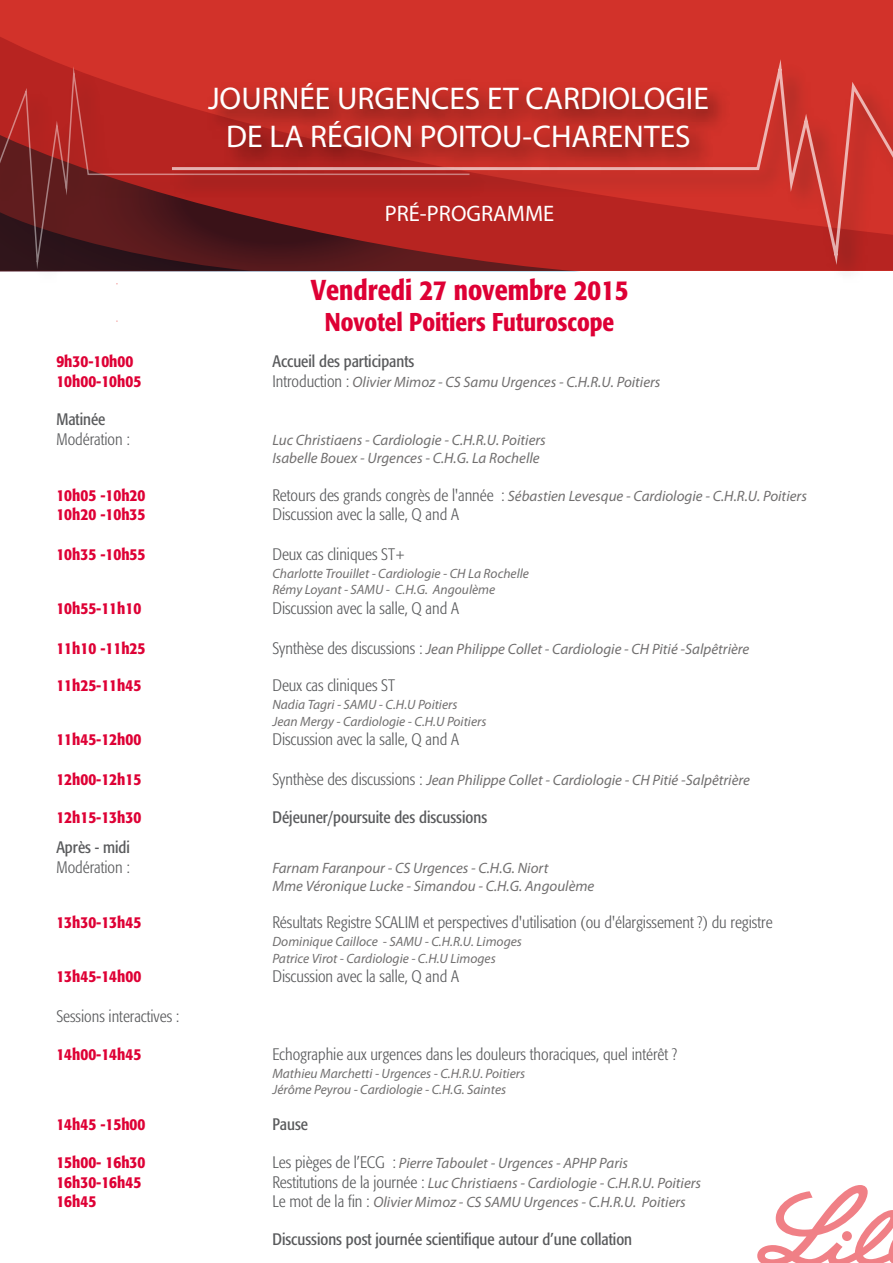
<style>
.page{position:relative;width:893px;height:1263px;background:#fff}
.page>*{position:absolute;margin:0;border:0;box-sizing:border-box;transform-origin:0 0}
.t1{font:31.5px/37.8px "Myriad Pro";color:#fff;text-align:center}
.t2{font:500 condensed 28.5px "Formata";color:#de0035}
.t3{font:500 condensed 25.5px "Formata";color:#de0035}
.t4{font:22.5px "Myriad Pro";color:#fff}
.t5{font:300 condensed 16.5px "Formata";color:#595a5c}
.t6{font:500 condensed 16.5px "Formata";color:#de0035}
.t7{font:condensed 16.5px "Formata";color:#595a5c}
.t8{font:italic 15px/18px "Myriad Pro";color:#716f6f}
.t9{font:italic 13.5px/16.2px "Myriad Pro";color:#716f6f}
.s1{font-family:"Formata";font-weight:300;font-style:normal;font-stretch:condensed;font-size:16.5px;color:#595a5c}
</style>
<div class="page">
<div style="left:0;top:0;width:893px;height:54px;background:#d2322a"></div>
<div style="left:169px;top:50px;width:724px;height:20px;background:#d2322a"></div>
<svg style="left:757px;top:1185px;width:136px;height:78px"></svg>
<img style="left:0;top:70px;width:893px;height:252px">
<h1 class="t1" style="left:208px;top:79px;width:502px">JOURNÉE URGENCES ET CARDIOLOGIE<br>DE LA RÉGION POITOU-CHARENTES</h1>
<h3 class="t4" style="left:385px;top:199px;width:171px">PRÉ-PROGRAMME</h3>
<h2 class="t2" style="left:311px;top:273px;width:319px">Vendredi 27 novembre 2015</h2>
<h3 class="t3" style="left:325px;top:306px;width:291px">Novotel Poitiers Futuroscope</h3>
<p class="t6" style="left:56px;top:351px;width:78px">9h30-10h00</p>
<p class="t7" style="left:272px;top:352px;width:143px">Accueil des participants</p>
<p class="t6" style="left:56px;top:371px;width:86px">10h00-10h05</p>
<p class="t8" style="left:272px;top:373px;width:390px"><span class="s1">Introduction :</span> Olivier Mimoz - CS Samu Urgences - C.H.R.U. Poitiers</p>
<p class="t7" style="left:56px;top:409px;width:51px">Matinée</p>
<p class="t5" style="left:56px;top:429px;width:75px">Modération :</p>
<p class="t8" style="left:272px;top:430px;width:275px">Luc Christiaens - Cardiologie - C.H.R.U. Poitiers<br>Isabelle Bouex - Urgences - C.H.G. La Rochelle</p>
<p class="t6" style="left:56px;top:485px;width:91px">10h05 -10h20</p>
<p class="t8" style="left:272px;top:486px;width:536px"><span class="s1">Retours des grands congrès de l'année :</span> Sébastien Levesque - Cardiologie - C.H.R.U. Poitiers</p>
<p class="t6" style="left:56px;top:504px;width:91px">10h20 -10h35</p>
<p class="t5" style="left:272px;top:505px;width:188px">Discussion avec la salle, Q and A</p>
<p class="t6" style="left:56px;top:544px;width:91px">10h35 -10h55</p>
<p class="t5" style="left:272px;top:545px;width:134px">Deux cas cliniques ST+</p>
<p class="t9" style="left:272px;top:565px;width:258px">Charlotte Trouillet - Cardiologie - CH La Rochelle<br>Rémy Loyant - SAMU - C.H.G. Angoulème</p>
<p class="t6" style="left:56px;top:598px;width:86px">10h55-11h10</p>
<p class="t5" style="left:272px;top:599px;width:188px">Discussion avec la salle, Q and A</p>
<p class="t6" style="left:56px;top:638px;width:91px">11h10 -11h25</p>
<p class="t8" style="left:272px;top:639px;width:478px"><span class="s1">Synthèse des discussions :</span> Jean Philippe Collet - Cardiologie - CH Pitié -Salpêtrière</p>
<p class="t6" style="left:56px;top:675px;width:86px">11h25-11h45</p>
<p class="t5" style="left:272px;top:676px;width:124px">Deux cas cliniques ST</p>
<p class="t9" style="left:272px;top:696px;width:216px">Nadia Tagri - SAMU - C.H.U Poitiers<br>Jean Mergy - Cardiologie - C.H.U Poitiers</p>
<p class="t6" style="left:56px;top:729px;width:86px">11h45-12h00</p>
<p class="t5" style="left:272px;top:730px;width:188px">Discussion avec la salle, Q and A</p>
<p class="t6" style="left:56px;top:769px;width:86px">12h00-12h15</p>
<p class="t8" style="left:272px;top:771px;width:479px"><span class="s1">Synthèse des discussions :</span> Jean Philippe Collet - Cardiologie - CH Pitié -Salpêtrière</p>
<p class="t6" style="left:56px;top:807px;width:86px">12h15-13h30</p>
<p class="t7" style="left:272px;top:807px;width:216px">Déjeuner/poursuite des discussions</p>
<p class="t7" style="left:56px;top:837px;width:75px">Après - midi</p>
<p class="t5" style="left:56px;top:857px;width:75px">Modération :</p>
<p class="t8" style="left:272px;top:858px;width:323px">Farnam Faranpour - CS Urgences - C.H.G. Niort<br>Mme Véronique Lucke - Simandou - C.H.G. Angoulème</p>
<p class="t6" style="left:56px;top:912px;width:86px">13h30-13h45</p>
<p class="t5" style="left:272px;top:913px;width:502px">Résultats Registre SCALIM et perspectives d'utilisation (ou d'élargissement ?) du registre</p>
<p class="t9" style="left:272px;top:933px;width:251px">Dominique Cailloce - SAMU - C.H.R.U. Limoges<br>Patrice Virot - Cardiologie - C.H.U Limoges</p>
<p class="t6" style="left:56px;top:966px;width:86px">13h45-14h00</p>
<p class="t5" style="left:272px;top:967px;width:188px">Discussion avec la salle, Q and A</p>
<p class="t5" style="left:56px;top:1007px;width:125px">Sessions interactives :</p>
<p class="t6" style="left:56px;top:1044px;width:86px">14h00-14h45</p>
<p class="t5" style="left:272px;top:1044px;width:406px">Echographie aux urgences dans les douleurs thoraciques, quel intérêt ?</p>
<p class="t9" style="left:272px;top:1065px;width:254px">Mathieu Marchetti - Urgences - C.H.R.U. Poitiers<br>Jérôme Peyrou - Cardiologie - C.H.G. Saintes</p>
<p class="t6" style="left:56px;top:1114px;width:91px">14h45 -15h00</p>
<p class="t7" style="left:272px;top:1114px;width:37px">Pause</p>
<p class="t6" style="left:56px;top:1152px;width:91px">15h00- 16h30</p>
<p class="t8" style="left:272px;top:1153px;width:357px"><span class="s1">Les pièges de l’ECG :</span> Pierre Taboulet - Urgences - APHP Paris</p>
<p class="t6" style="left:56px;top:1172px;width:86px">16h30-16h45</p>
<p class="t8" style="left:272px;top:1173px;width:430px"><span class="s1">Restitutions de la journée :</span> Luc Christiaens - Cardiologie - C.H.R.U. Poitiers</p>
<p class="t6" style="left:56px;top:1191px;width:41px">16h45</p>
<p class="t8" style="left:272px;top:1193px;width:415px"><span class="s1">Le mot de la fin :</span> Olivier Mimoz - CS SAMU Urgences - C.H.R.U. Poitiers</p>
<p class="t7" style="left:272px;top:1230px;width:361px">Discussions post journée scientifique autour d’une collation</p>
</div>
